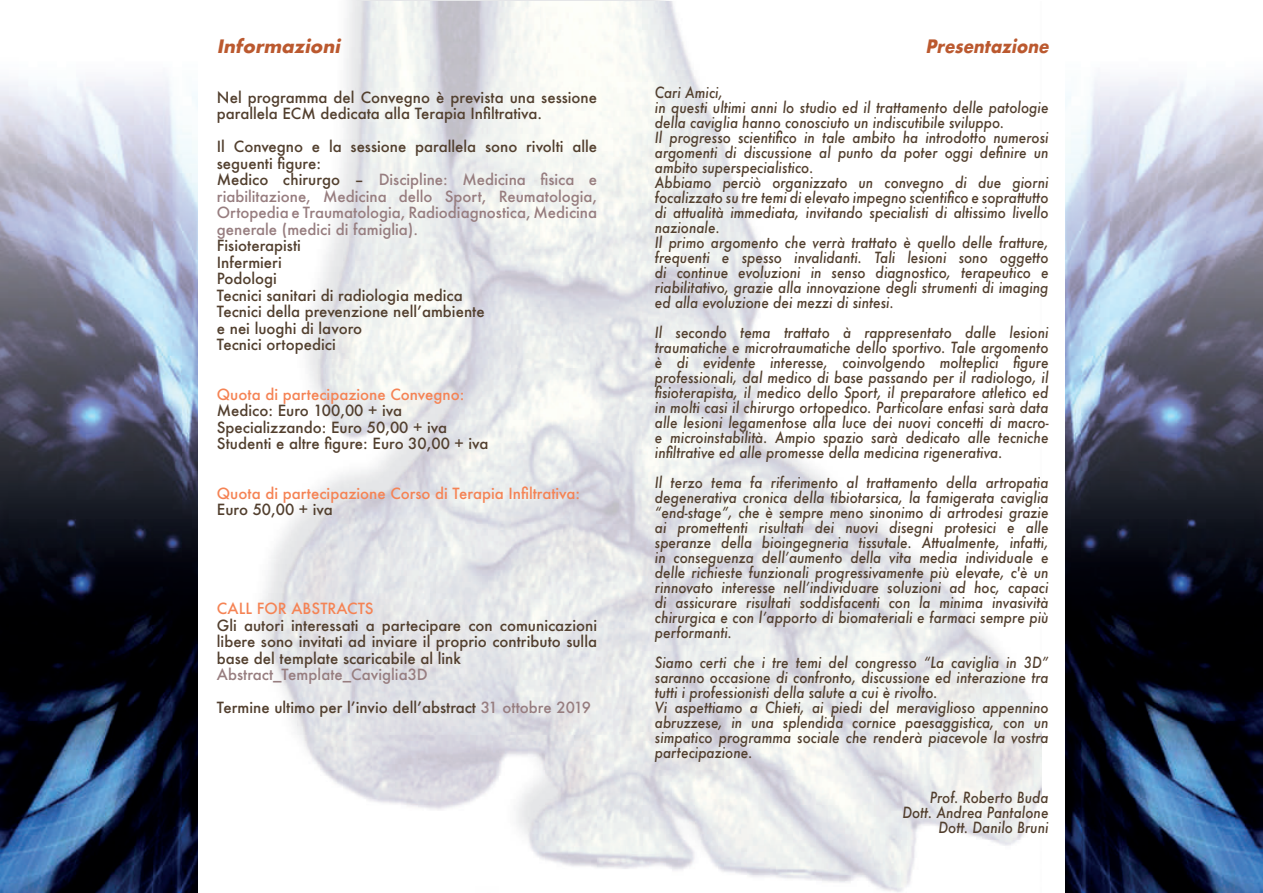
<style>
.page{position:relative;width:1263px;height:893px;background:#fff}
.page>*{position:absolute;margin:0;border:0;box-sizing:border-box;transform-origin:0 0}
.t1{font:italic 700 18px "Futura";color:#bb592f;scale:.9 1}
.t2{font:italic 700 18px "Futura";color:#bb592f}
.t3{font:italic 500 15px/15px "Futura";color:#523f2e;scale:.9 1}
.t4{font:500 15px/16.5px "Futura";color:#523f2e}
.t5{font:500 15px/16.5px "Futura";color:#977d7f}
.t6{font:500 15px "Futura";color:#f58354}
.s1{color:#523f2e}
.s2{color:#977d7f}
</style>
<div class="page">
<img style="left:0;top:78px;width:198px;height:815px">
<img style="left:1065px;top:78px;width:198px;height:815px">
<p class="t2" style="left:217px;top:33px;width:129px">Informazioni</p>
<p class="t4" style="left:217px;top:89px;width:382px">Nel programma del Convegno è prevista una sessione parallela ECM dedicata alla Terapia Infiltrativa.</p>
<p class="t5" style="left:217px;top:138px;width:382px"><span class="s1">Il Convegno e la sessione parallela sono rivolti alle seguenti figure:<br>Medico chirurgo –</span> Discipline: Medicina fisica e riabilitazione, Medicina dello Sport, Reumatologia, Ortopedia e Traumatologia, Radiodiagnostica, Medicina generale (medici di famiglia).</p>
<p class="t4" style="left:217px;top:237px;width:269px">Fisioterapisti<br>Infermieri<br>Podologi<br>Tecnici sanitari di radiologia medica<br>Tecnici della prevenzione nellʼambiente e nei luoghi di lavoro<br>Tecnici ortopedici</p>
<p class="t6" style="left:217px;top:384px;width:249px">Quota di partecipazione Convegno:</p>
<p class="t4" style="left:217px;top:402px;width:273px">Medico: Euro 100,00 + iva<br>Specializzando: Euro 50,00 + iva<br>Studenti e altre figure: Euro 30,00 + iva</p>
<p class="t6" style="left:217px;top:483px;width:365px">Quota di partecipazione Corso di Terapia Infiltrativa:</p>
<p class="t4" style="left:217px;top:501px;width:117px">Euro 50,00 + iva</p>
<p class="t6" style="left:217px;top:598px;width:158px">CALL FOR ABSTRACTS</p>
<p class="t4" style="left:217px;top:617px;width:382px;text-align:justify">Gli autori interessati a partecipare con comunicazioni libere sono invitati ad inviare il proprio contributo sulla base del template scaricabile al link</p>
<p class="t5" style="left:217px;top:666px;width:212px">Abstract_Template_Caviglia3D</p>
<p class="t4" style="left:217px;top:699px;width:376px">Termine ultimo per lʼinvio dellʼabstract <span class="s2">31 ottobre 2019</span></p>
<p class="t1" style="left:925px;top:33px;width:143px">Presentazione</p>
<p class="t3" style="left:655px;top:85px;width:439px">Cari Amici,<br>in questi ultimi anni lo studio ed il trattamento delle patologie della caviglia hanno conosciuto un indiscutibile sviluppo.<br>Il progresso scientifico in tale ambito ha introdotto numerosi argomenti di discussione al punto da poter oggi definire un ambito superspecialistico.<br>Abbiamo perciò organizzato un convegno di due giorni focalizzato su tre temi di elevato impegno scientifico e soprattutto di attualità immediata, invitando specialisti di altissimo livello nazionale.<br>Il primo argomento che verrà trattato è quello delle fratture, frequenti e spesso invalidanti. Tali lesioni sono oggetto di continue evoluzioni in senso diagnostico, terapeutico e riabilitativo, grazie alla innovazione degli strumenti di imaging ed alla evoluzione dei mezzi di sintesi.</p>
<p class="t3" style="left:655px;top:325px;width:439px;text-align:justify">Il secondo tema trattato à rappresentato dalle lesioni traumatiche e microtraumatiche dello sportivo. Tale argomento è di evidente interesse, coinvolgendo molteplici figure professionali, dal medico di base passando per il radiologo, il fisioterapista, il medico dello Sport, il preparatore atletico ed in molti casi il chirurgo ortopedico. Particolare enfasi sarà data alle lesioni legamentose alla luce dei nuovi concetti di macro&shy;e microinstabilità. Ampio spazio sarà dedicato alle tecniche infiltrative ed alle promesse della medicina rigenerativa.</p>
<p class="t3" style="left:655px;top:475px;width:439px;text-align:justify">Il terzo tema fa riferimento al trattamento della artropatia degenerativa cronica della tibiotarsica, la famigerata caviglia “end-stage”, che è sempre meno sinonimo di artrodesi grazie ai promettenti risultati dei nuovi disegni protesici e alle speranze della bioingegneria tissutale. Attualmente, infatti, in conseguenza dellʼaumento della vita media individuale e delle richieste funzionali progressivamente più elevate, c'è un rinnovato interesse nellʼindividuare soluzioni ad hoc, capaci di assicurare risultati soddisfacenti con la minima invasività chirurgica e con lʼapporto di biomateriali e farmaci sempre più performanti.</p>
<p class="t3" style="left:655px;top:655px;width:439px">Siamo certi che i tre temi del congresso “La caviglia in 3D” saranno occasione di confronto, discussione ed interazione tra tutti i professionisti della salute a cui è rivolto.<br>Vi aspettiamo a Chieti, ai piedi del meraviglioso appennino abruzzese, in una splendida cornice paesaggistica, con un simpatico programma sociale che renderà piacevole la vostra partecipazione.</p>
<p class="t3" style="left:902px;top:790px;width:164px;text-align:right">Prof. Roberto Buda<br>Dott. Andrea Pantalone<br>Dott. Danilo Bruni</p>
</div>
